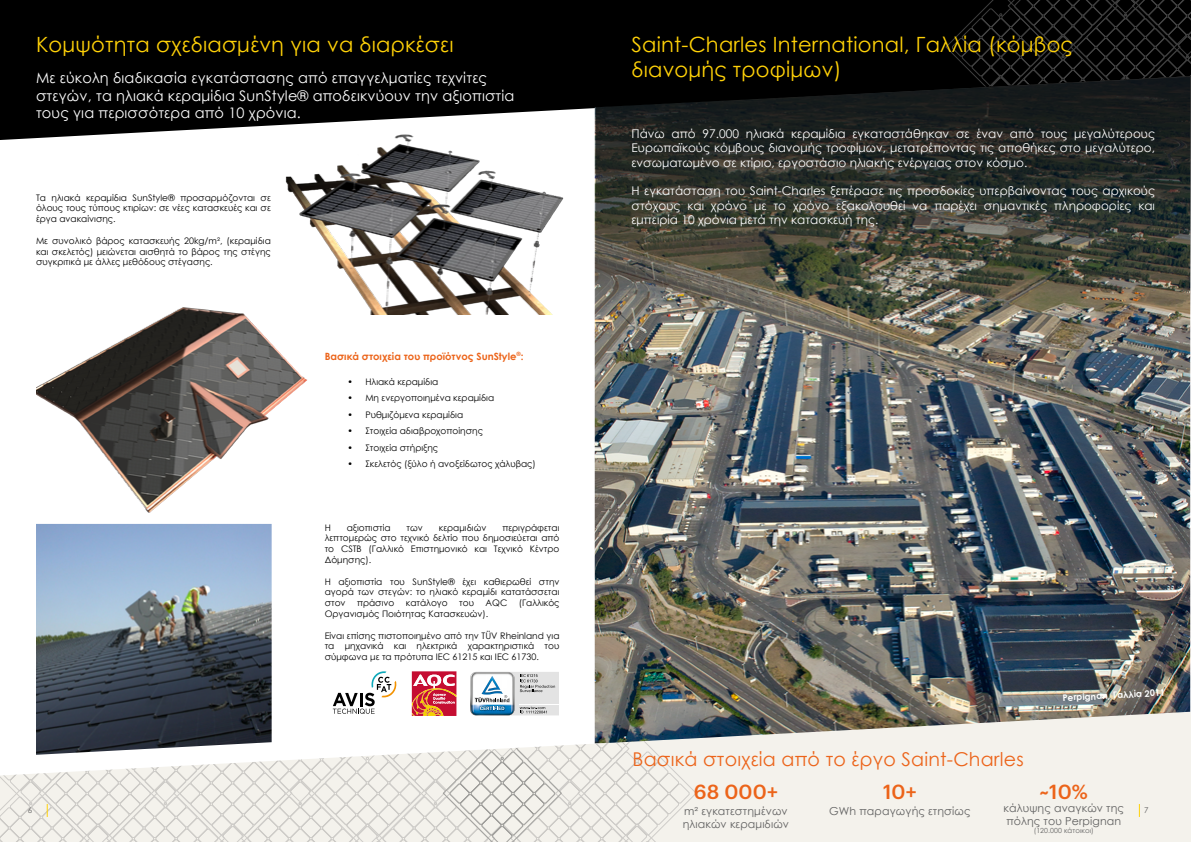
<style>
.page{position:relative;width:1191px;height:842px;background:#fff}
.page>*{position:absolute;margin:0;border:0;box-sizing:border-box;transform-origin:0 0}
.t1{font:21px/25.2px "Century Gothic";letter-spacing:.01em;color:#ffd208}
.t2{font:500 20px "Graphik";letter-spacing:.01em;color:#ec641a}
.t3{font:19px "Century Gothic";letter-spacing:.01em;color:#ec641a}
.t4{font:14.5px/17.4px "Century Gothic";letter-spacing:.01em;color:#fff}
.t5{font:12px/14.4px "Century Gothic";color:#fff;text-align:justify}
.t6{font:11px/13.2px "Century Gothic";letter-spacing:.01em;color:#606060}
.t7{font:700 10px "Century Gothic";color:#ec641a}
.t8{font:9px/10.8px "Century Gothic";color:#000;text-align:justify}
.t9{font:700 9px "Century Gothic";color:#fff}
.t10{font:8px "Century Gothic";color:#606060}
.t11{font:7px "Century Gothic";letter-spacing:.01em;color:#606060}
</style>
<div class="page">
<div style="left:0;top:0;width:945px;height:141px;background:#000"></div>
<svg style="left:945px;top:0;width:246px;height:75px;background:#0c0c0c"></svg>
<img style="left:595px;top:430px;width:595px;height:282px">
<svg style="left:696px;top:712px;width:495px;height:130px;background:#e4e2dc"></svg>
<img style="left:595px;top:75px;width:596px;height:355px">
<img style="left:240px;top:125px;width:338px;height:190px">
<img style="left:36px;top:295px;width:280px;height:218px">
<img style="left:36px;top:524px;width:236px;height:147px">
<svg style="left:0;top:671px;width:696px;height:171px"></svg>
<svg style="left:1138px;top:804px;width:1px;height:13px"></svg>
<h1 class="t1" style="left:36px;top:31px;width:419px">Κομψότητα σχεδιασμένη για να διαρκέσει</h1>
<h3 class="t4" style="left:36px;top:69px;width:480px">Με εύκολη διαδικασία εγκατάστασης από επαγγελματίες τεχνίτες στεγών, τα ηλιακά κεραμίδια SunStyle® αποδεικνύουν την αξιοπιστία τους για περισσότερα από 10 χρόνια.</h3>
<p class="t8" style="left:36px;top:192px;width:236px">Τα ηλιακά κεραμίδια SunStyle® προσαρμόζονται σε όλους τους τύπους κτιρίων: σε νέες κατασκευές και σε έργα ανακαίνισης.</p>
<p class="t8" style="left:36px;top:235px;width:236px">Με συνολικό βάρος κατασκευής 20kg/m², (κεραμίδια και σκελετός) μειώνεται αισθητά το βάρος της στέγης συγκριτικά με άλλες μεθόδους στέγασης.</p>
<p class="t7" style="left:325px;top:348px;width:200px">Βασικά στοιχεία του προϊότνος SunStyle<sup>®</sup>:</p>
<p class="t8" style="left:347px;top:376px;width:92px">• Ηλιακά κεραμίδια</p>
<p class="t8" style="left:347px;top:392px;width:148px">• Μη ενεργοποιημένα κεραμίδια</p>
<p class="t8" style="left:347px;top:409px;width:117px">• Ρυθμιζόμενα κεραμίδια</p>
<p class="t8" style="left:347px;top:425px;width:137px">• Στοιχεία αδιαβροχοποίησης</p>
<p class="t8" style="left:347px;top:442px;width:92px">• Στοιχεία στήριξης</p>
<p class="t8" style="left:347px;top:458px;width:190px">• Σκελετός (ξύλο ή ανοξείδωτος χάλυβας)</p>
<p class="t8" style="left:325px;top:522px;width:236px;text-indent:178px">περιγράφεται λεπτομερώς στο τεχνικό δελτίο που δημοσιεύεται από το CSTB (Γαλλικό Επιστημονικό και Τεχνικό Κέντρο Δόμησης).</p>
<p class="t8" style="left:325px;top:576px;width:236px">Η αξιοπιστία του SunStyle® έχει καθιερωθεί στην αγορά των στεγών: το ηλιακό κεραμίδι κατατάσσεται στον</p>
<p class="t8" style="left:325px;top:522px;width:8px">Η</p>
<p class="t8" style="left:347px;top:522px;width:45px">αξιοπιστία</p>
<p class="t8" style="left:407px;top:522px;width:18px">των</p>
<p class="t8" style="left:439px;top:522px;width:49px">κεραμιδιών</p>
<p class="t8" style="left:357px;top:597px;width:39px">πράσινο</p>
<p class="t8" style="left:406px;top:597px;width:44px">κατάλογο</p>
<p class="t8" style="left:459px;top:597px;width:16px">του</p>
<p class="t8" style="left:485px;top:597px;width:23px">AQC</p>
<p class="t8" style="left:519px;top:597px;width:42px">(Γαλλικός</p>
<p class="t8" style="left:325px;top:608px;width:165px">Οργανισμός Ποιότητας Κατασκευών).</p>
<p class="t8" style="left:325px;top:630px;width:236px">Eίναι επίσης πιστοποιημένο από την TÜV Rheinland για τα μηχανικά και ηλεκτρικά χαρακτηριστικά του σύμφωνα με τα πρότυπα IEC 61215 και IEC 61730.</p>
<h1 class="t1" style="left:631px;top:31px;width:443px">Saint-Charles International, Γαλλία (κόμβος διανομής τροφίμων)</h1>
<h3 class="t5" style="left:631px;top:126px;width:525px">Πάνω από 97.000 ηλιακά κεραμίδια εγκαταστάθηκαν σε έναν από τους μεγαλύτερους Ευρωπαϊκούς κόμβους διανομής τροφίμων, μετατρέποντας τις αποθήκες στο μεγαλύτερο, ενσωματωμένο σε κτίριο, εργοστάσιο ηλιακής ενέργειας στον κόσμο.</h3>
<h3 class="t5" style="left:631px;top:184px;width:525px">Η εγκατάσταση του Saint-Charles ξεπέρασε τις προσδοκίες υπερβαίνοντας τους αρχικούς στόχους και χρόνο με το χρόνο εξακολουθεί να παρέχει σημαντικές πληροφορίες και εμπειρία 10 χρόνια μετά την κατασκευή της.</h3>
<p class="t9" style="left:1062px;top:691px;width:104px;rotate:-3deg">Perpignan, Γαλλία 2011</p>
<h3 class="t3" style="left:632px;top:746px;width:392px">Βασικά στοιχεία από το έργο Saint-Charles</h3>
<h2 class="t2" style="left:694px;top:776px;width:85px">68 000+</h2>
<p class="t6" style="left:682px;top:804px;width:108px">m² εγκατεστημένων ηλιακών κεραμιδιών</p>
<h2 class="t2" style="left:883px;top:776px;width:35px">10+</h2>
<p class="t6" style="left:829px;top:804px;width:143px">GWh παραγωγής ετησίως</p>
<h2 class="t2" style="left:1039px;top:776px;width:50px">~10%</h2>
<p class="t6" style="left:1003px;top:801px;width:122px">κάλυψης αναγκών της πόλης του Perpignan</p>
<p class="t11" style="left:1033px;top:826px;width:62px">(120.000 κάτοικοι)</p>
<p class="t10" style="left:28px;top:805px;width:6px">6</p>
<p class="t10" style="left:1144px;top:805px;width:6px">7</p>
</div>
